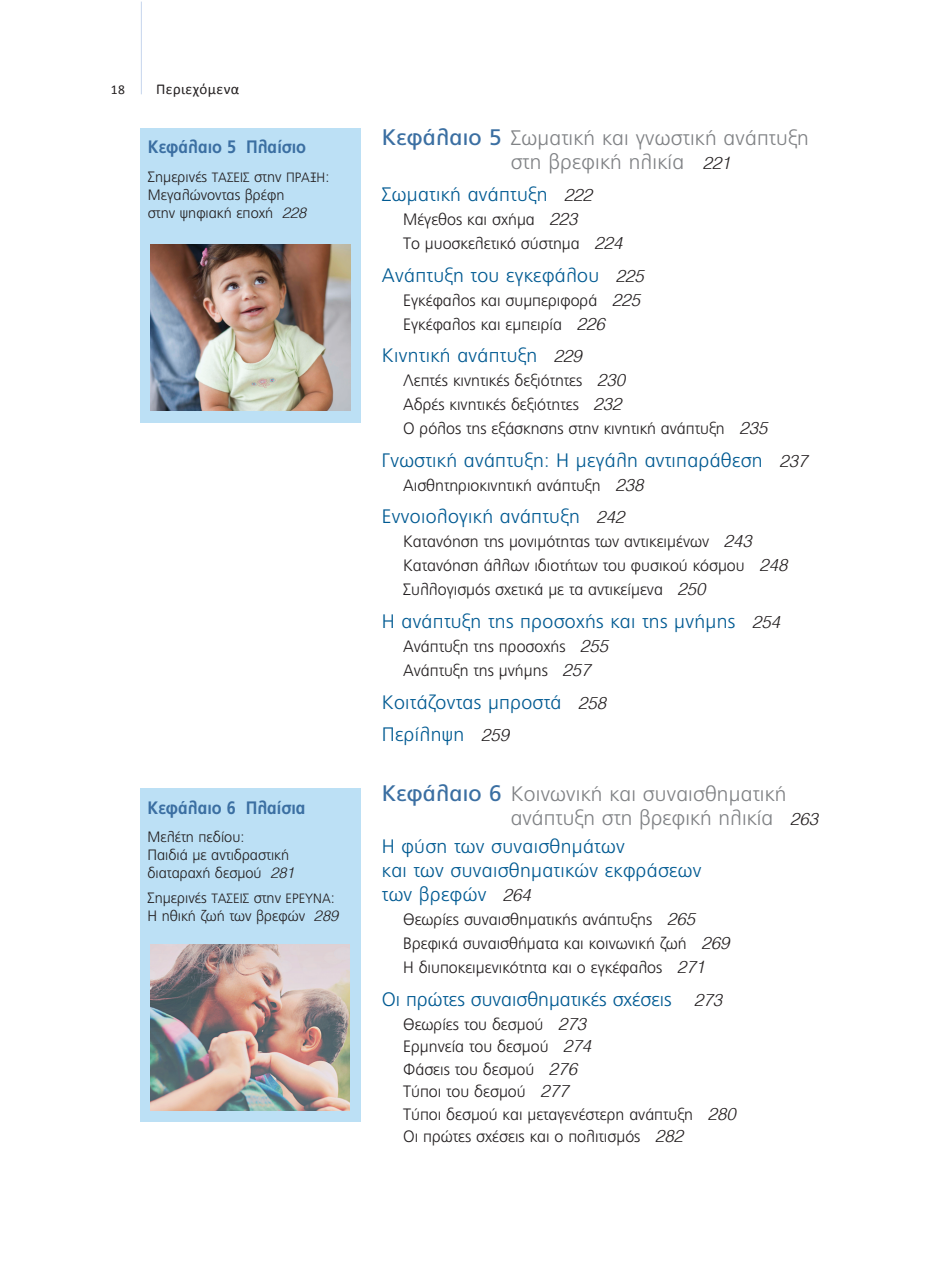
<style>
.page{position:relative;width:936px;height:1276px;background:#fff}
.page>*{position:absolute;margin:0;border:0;box-sizing:border-box;transform-origin:0 0}
.t1{font:300 21px/24px "PF Catalog";letter-spacing:.01em;color:#808285}
.t2{font:300 19.5px/24px "PF Catalog";letter-spacing:.015em;color:#015a92}
.t3{font:700 18px "PF Catalog";color:#3b6fa2;scale:.9 1}
.t4{font:300 16.5px "PF Catalog";color:#231f20}
.t5{font:300 15px/18px "PF Catalog";color:#231f20}
.t6{font:15px "Calibri";letter-spacing:.025em;color:#231f20}
.t7{font:13.5px "Calibri";color:#231f20}
.s1{font-size:13.5px}
.s2{font-family:"UB Helvetica Light Italic";font-weight:400}
.s3{font-weight:400;font-size:22.5px;color:#3b6fa2}
.s4{font-family:"UB Helvetica Light Italic";font-weight:400;font-size:17.25px;color:#231f20}
.s5{font-family:"UB Helvetica Light Italic";font-weight:400;font-size:17.25px}
</style>
<div class="page">
<hr style="left:141px;top:2px;width:1px;height:92px;background:#c6d5ed">
<div style="left:140px;top:128px;width:221px;height:294px;background:#bce0f5"></div>
<img style="left:150px;top:244px;width:200px;height:166px">
<div style="left:140px;top:788px;width:220px;height:333px;background:#bce0f5"></div>
<img style="left:150px;top:944px;width:200px;height:166px">
<p class="t7" style="left:111px;top:81px;width:16px">18</p>
<p class="t6" style="left:156px;top:79px;width:85px">Περιεχόμενα</p>
<p class="t3" style="left:148px;top:136px;width:177px">Κεφάλαιο 5 Πλαίσιo</p>
<p class="t5" style="left:148px;top:169px;width:183px">Σημερινές <span class="s1">ΤΑΣΕΙΣ</span> στην <span class="s1">ΠΡΑΞΗ</span>:</p>
<p class="t5" style="left:148px;top:187px;width:160px">Μεγαλώνοντας βρέφη στην ψηφιακή εποχή <span class="s2">228</span></p>
<p class="t3" style="left:147px;top:797px;width:177px">Κεφάλαιο 6 Πλαίσια</p>
<p class="t5" style="left:147px;top:829px;width:98px">Μελέτη πεδίου:</p>
<p class="t5" style="left:147px;top:847px;width:149px">Παιδιά με αντιδραστική διαταραχή δεσμού <span class="s2">281</span></p>
<p class="t5" style="left:147px;top:889px;width:189px">Σημερινές <span class="s1">ΤΑΣΕΙΣ</span> στην <span class="s1">ΕΡΕΥΝΑ</span>:</p>
<p class="t5" style="left:147px;top:907px;width:192px">Η ηθική ζωή των βρεφών <span class="s2">289</span></p>
<p class="t1" style="left:510px;top:127px;width:300px;text-indent:-129px"><span class="s3">Κεφάλαιο 5</span> Σωματική και γνωστική ανάπτυξη στη βρεφική ηλικία <span class="s4">221</span></p>
<p class="t2" style="left:382px;top:184px;width:212px">Σωματική ανάπτυξη <span class="s4">222</span></p>
<p class="t4" style="left:403px;top:213px;width:176px">Μέγεθος και σχήμα <span class="s5">223</span></p>
<p class="t4" style="left:403px;top:237px;width:221px">Το μυοσκελετικό σύστημα <span class="s5">224</span></p>
<p class="t2" style="left:382px;top:265px;width:263px">Ανάπτυξη του εγκεφάλου <span class="s4">225</span></p>
<p class="t4" style="left:403px;top:293px;width:238px">Εγκέφαλος και συμπεριφορά <span class="s5">225</span></p>
<p class="t4" style="left:403px;top:317px;width:203px">Εγκέφαλος και εμπειρία <span class="s5">226</span></p>
<p class="t2" style="left:382px;top:345px;width:201px">Κινητική ανάπτυξη <span class="s4">229</span></p>
<p class="t4" style="left:403px;top:374px;width:223px">Λεπτές κινητικές δεξιότητες <span class="s5">230</span></p>
<p class="t4" style="left:403px;top:398px;width:220px">Αδρές κινητικές δεξιότητες <span class="s5">232</span></p>
<p class="t4" style="left:403px;top:422px;width:366px">Ο ρόλος της εξάσκησης στην κινητική ανάπτυξη <span class="s5">235</span></p>
<p class="t2" style="left:382px;top:450px;width:427px">Γνωστική ανάπτυξη: Η μεγάλη αντιπαράθεση <span class="s4">237</span></p>
<p class="t4" style="left:403px;top:478px;width:242px">Αισθητηριοκινητική ανάπτυξη <span class="s5">238</span></p>
<p class="t2" style="left:382px;top:506px;width:244px">Εννοιολογική ανάπτυξη <span class="s4">242</span></p>
<p class="t4" style="left:403px;top:535px;width:350px">Κατανόηση της μονιμότητας των αντικειμένων <span class="s5">243</span></p>
<p class="t4" style="left:403px;top:559px;width:386px">Κατανόηση άλλων ιδιοτήτων του φυσικού κόσμου <span class="s5">248</span></p>
<p class="t4" style="left:403px;top:583px;width:304px">Συλλογισμός σχετικά με τα αντικείμενα <span class="s5">250</span></p>
<p class="t2" style="left:382px;top:611px;width:400px">Η ανάπτυξη της προσοχής και της μνήμης <span class="s4">254</span></p>
<p class="t4" style="left:403px;top:639px;width:207px">Ανάπτυξη της προσοχής <span class="s5">255</span></p>
<p class="t4" style="left:403px;top:663px;width:189px">Ανάπτυξη της μνήμης <span class="s5">257</span></p>
<p class="t2" style="left:382px;top:691px;width:226px">Κοιτάζοντας μπροστά <span class="s4">258</span></p>
<p class="t2" style="left:382px;top:724px;width:129px">Περίληψη <span class="s4">259</span></p>
<p class="t1" style="left:510px;top:783px;width:309px;text-indent:-129px"><span class="s3">Κεφάλαιο 6</span> Κοινωνική και συναισθηματική ανάπτυξη στη βρεφική ηλικία <span class="s4">263</span></p>
<p class="t2" style="left:382px;top:836px;width:244px">Η φύση των συναισθημάτων</p>
<p class="t2" style="left:382px;top:860px;width:321px">και των συναισθηματικών εκφράσεων των βρεφών <span class="s4">264</span></p>
<p class="t4" style="left:403px;top:913px;width:293px">Θεωρίες συναισθηματικής ανάπτυξης <span class="s5">265</span></p>
<p class="t4" style="left:403px;top:937px;width:328px">Βρεφικά συναισθήματα και κοινωνική ζωή <span class="s5">269</span></p>
<p class="t4" style="left:403px;top:961px;width:303px">Η διυποκειμενικότητα και ο εγκέφαλος <span class="s5">271</span></p>
<p class="t2" style="left:382px;top:988px;width:342px">Οι πρώτες συναισθηματικές σχέσεις <span class="s4">273</span></p>
<p class="t4" style="left:403px;top:1017px;width:184px">Θεωρίες του δεσμού <span class="s5">273</span></p>
<p class="t4" style="left:403px;top:1040px;width:190px">Ερμηνεία του δεσμού <span class="s5">274</span></p>
<p class="t4" style="left:403px;top:1062px;width:175px">Φάσεις του δεσμού <span class="s5">276</span></p>
<p class="t4" style="left:403px;top:1085px;width:167px">Τύποι του δεσμού <span class="s5">277</span></p>
<p class="t4" style="left:403px;top:1107px;width:334px">Τύποι δεσμού και μεταγενέστερη ανάπτυξη <span class="s5">280</span></p>
<p class="t4" style="left:403px;top:1130px;width:281px">Οι πρώτες σχέσεις και ο πολιτισμός <span class="s5">282</span></p>
</div>
